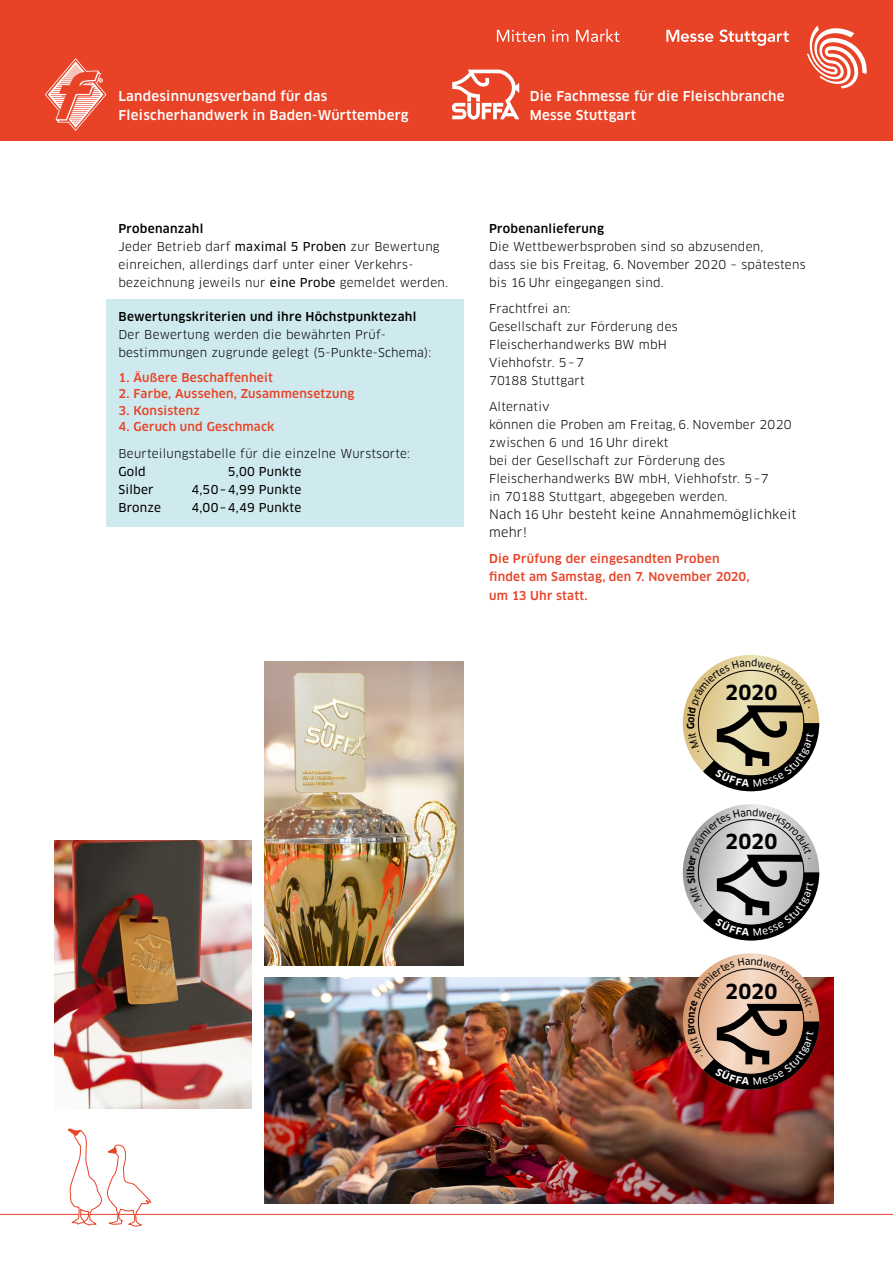
<style>
.page{position:relative;width:893px;height:1263px;background:#fff}
.page>*{position:absolute;margin:0;border:0;box-sizing:border-box;transform-origin:0 0}
.t1{font:700 20.4px "Clan Pro";letter-spacing:.02em;color:#000}
.t2{font:700 15px "Clan Pro";letter-spacing:.05em;color:#fff}
.t3{font:500 13.35px/18.6px "Clan Pro";letter-spacing:.02em;color:#fff}
.t4{font:12.9px/18px "Clan Pro";letter-spacing:.02em;color:#000}
.t5{font:12px/18px "Clan Pro";letter-spacing:.02em;color:#000}
.t6{font:500 12px/18px "Clan Pro";letter-spacing:.02em;color:#e84326}
.t7{font:500 12px "Clan Pro";letter-spacing:.025em;color:#000}
.t8{font:12px "Clan Pro News";letter-spacing:.02em;color:#000}
.s1{font-weight:500}
.s2{font-family:"Clan Pro News"}
.s3{font-size:12px}
</style>
<div class="page">
<div style="left:106px;top:299px;width:357px;height:228px;background:#cfeaef"></div>
<div style="left:0;top:0;width:893px;height:140px;background:#e84326"></div>
<svg style="left:719px;top:29px;width:70px;height:17px"></svg>
<svg style="left:807px;top:26px;width:60px;height:62px"></svg>
<svg style="left:666px;top:30px;width:47px;height:12px"></svg>
<svg style="left:552px;top:30px;width:16px;height:12px"></svg>
<svg style="left:576px;top:29px;width:43px;height:13px"></svg>
<svg style="left:497px;top:30px;width:48px;height:12px"></svg>
<svg style="left:452px;top:70px;width:67px;height:50px"></svg>
<svg style="left:45px;top:58px;width:62px;height:73px"></svg>
<img style="left:265px;top:978px;width:568px;height:225px">
<img style="left:54px;top:840px;width:198px;height:268px">
<img style="left:265px;top:662px;width:198px;height:303px">
<hr style="left:0;top:1214px;width:893px;height:1px;background:#e84326">
<svg style="left:66px;top:1128px;width:86px;height:99px"></svg>
<svg style="left:687px;top:957px;width:132px;height:133px;background:#ab8271"></svg>
<svg style="left:687px;top:808px;width:132px;height:132px"></svg>
<svg style="left:687px;top:659px;width:132px;height:132px"></svg>
<p class="t3" style="left:118px;top:87px;width:292px">Landesinnungsverband für das<br>Fleischerhandwerk in Baden-Württemberg</p>
<p class="t3" style="left:530px;top:87px;width:256px">Die Fachmesse für die Fleischbranche<br>Messe Stuttgart</p>
<p class="t2" style="left:233px;top:104px;width:307px">18.–20. Oktober 2015, Messe Stuttgart</p>
<p class="t5" style="left:118px;top:219px;width:331px"><span class="s1">Probenanzahl<br></span>Jeder Betrieb darf <span class="s2">maximal 5 Proben</span> zur Bewertung einreichen, allerdings darf unter einer Verkehrs&shy;bezeichnung jeweils nur <span class="s2">eine Probe</span> gemeldet werden.</p>
<p class="t7" style="left:118px;top:310px;width:299px">Bewertungskriterien und ihre Höchstpunktezahl</p>
<p class="t5" style="left:118px;top:326px;width:314px">Der Bewertung werden die bewährten Prüf&shy;bestimmungen zugrunde gelegt (5-Punkte-Schema):</p>
<p class="t6" style="left:118px;top:369px;width:156px">1. Äußere Beschaffenheit</p>
<p class="t6" style="left:118px;top:385px;width:238px">2. Farbe, Aussehen, Zusammensetzung</p>
<p class="t6" style="left:118px;top:402px;width:83px">3. Konsistenz</p>
<p class="t6" style="left:118px;top:418px;width:158px">4. Geruch und Geschmack</p>
<p class="t5" style="left:118px;top:444px;width:293px">Beurteilungstabelle für die einzelne Wurstsorte:</p>
<p class="t8" style="left:118px;top:464px;width:29px">Gold</p>
<p class="t8" style="left:228px;top:464px;width:75px">5,00 Punkte</p>
<p class="t8" style="left:118px;top:482px;width:37px">Silber</p>
<p class="t8" style="left:191px;top:482px;width:111px">4,50–4,99 Punkte</p>
<p class="t8" style="left:118px;top:500px;width:44px">Bronze</p>
<p class="t8" style="left:191px;top:500px;width:111px">4,00–4,49 Punkte</p>
<p class="t7" style="left:489px;top:221px;width:117px">Probenanlieferung</p>
<p class="t5" style="left:489px;top:237px;width:318px">Die Wettbewerbsproben sind so abzusenden,<br>dass sie bis Freitag, 6. November 2020 – spätestens bis 16 Uhr eingegangen sind.</p>
<p class="t5" style="left:489px;top:300px;width:190px">Frachtfrei an:<br>Gesellschaft zur Förderung des<br>Fleischerhandwerks BW mbH<br>Viehhofstr. 5–7<br>70188 Stuttgart</p>
<p class="t5" style="left:489px;top:398px;width:304px">Alternativ<br>können die Proben am Freitag, 6. November 2020 zwischen 6 und 16 Uhr direkt<br>bei der Gesellschaft zur Förderung des Fleischerhandwerks BW mbH, Viehhofstr. 5–7<br>in 70188 Stuttgart, abgegeben werden.</p>
<p class="t4" style="left:489px;top:505px;width:309px">Nach <span class="s3">16 Uhr</span> besteht keine Annahmemöglichkeit mehr!</p>
<p class="t6" style="left:489px;top:550px;width:262px">Die Prüfung der eingesandten Proben findet am Samstag, den 7. November 2020, um 13 Uhr statt.</p>
<h1 class="t1" style="left:725px;top:681px;width:54px">2020</h1>
<h1 class="t1" style="left:725px;top:830px;width:54px">2020</h1>
<h1 class="t1" style="left:725px;top:979px;width:54px">2020</h1>
</div>
